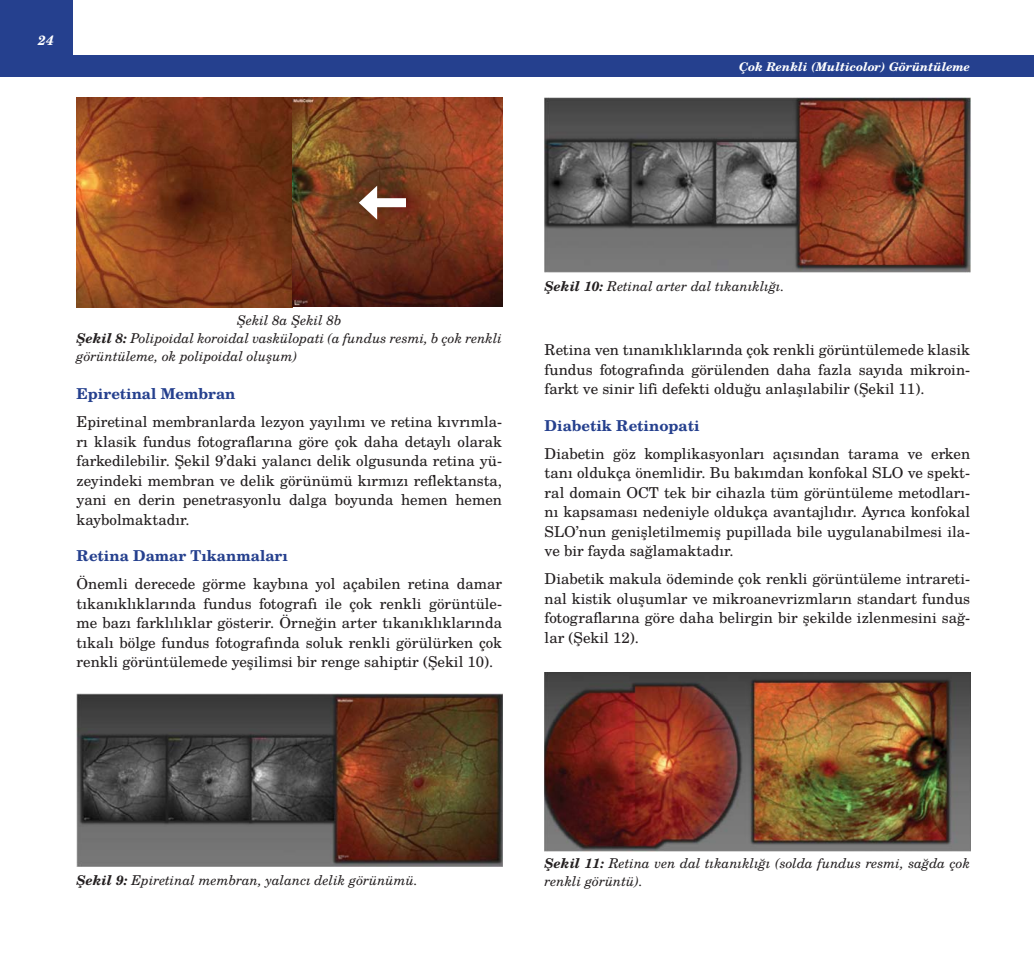
<style>
.page{position:relative;width:1034px;height:961px;background:#fff}
.page>*{position:absolute;margin:0;border:0;box-sizing:border-box;transform-origin:0 0}
.t1{font:15px/19.5px "Te X Gyre Schola";color:#231f20;text-align:justify}
.t2{font:700 15px "Te X Gyre Schola";color:#25408e}
.t3{font:italic 13.5px/18px "Te X Gyre Schola";color:#231f20}
.t4{font:italic 700 13.5px "Te X Gyre Schola";color:#fff}
.t5{font:italic 700 12px "Te X Gyre Schola";color:#fff}
.s1{font-weight:700}
</style>
<div class="page">
<div style="left:0;top:0;width:72px;height:77px;background:#25408e"></div>
<div style="left:0;top:55px;width:1033px;height:22px;background:#25408e"></div>
<img style="left:77px;top:98px;width:425px;height:210px">
<div style="left:370px;top:198px;width:36px;height:9px;background:#fff"></div>
<svg style="left:359px;top:186px;width:18px;height:34px"></svg>
<img style="left:77px;top:694px;width:425px;height:173px">
<img style="left:544px;top:98px;width:425px;height:174px">
<img style="left:544px;top:672px;width:425px;height:180px">
<p class="t4" style="left:38px;top:34px;width:17px">24</p>
<p class="t5" style="left:739px;top:61px;width:232px">Çok Renkli (Multicolor) Görüntüleme</p>
<p class="t3" style="left:77px;top:312px;width:427px;text-indent:160px">Şekil 8a Şekil 8b<br><span class="s1">Şekil 8:</span> Polipoidal koroidal vaskülopati (a fundus resmi, b çok renkli görüntüleme, ok polipoidal oluşum)</p>
<p class="t2" style="left:77px;top:387px;width:160px">Epiretinal Membran</p>
<p class="t1" style="left:77px;top:413px;width:427px">Epiretinal membranlarda lezyon yayılımı ve retina kıvrımla&shy;rı klasik fundus fotograflarına göre çok daha detaylı olarak farkedilebilir. Şekil 9’daki yalancı delik olgusunda retina yü&shy;zeyindeki membran ve delik görünümü kırmızı reflektansta, yani en derin penetrasyonlu dalga boyunda hemen hemen kaybolmaktadır.</p>
<p class="t2" style="left:77px;top:549px;width:213px">Retina Damar Tıkanmaları</p>
<p class="t1" style="left:77px;top:575px;width:427px">Önemli derecede görme kaybına yol açabilen retina damar tıkanıklıklarında fundus fotografı ile çok renkli görüntüle&shy;me bazı farklılıklar gösterir. Örneğin arter tıkanıklıklarında tıkalı bölge fundus fotografında soluk renkli görülürken çok renkli görüntülemede yeşilimsi bir renge sahiptir (Şekil 10).</p>
<p class="t3" style="left:544px;top:278px;width:241px"><span class="s1">Şekil 10:</span> Retinal arter dal tıkanıklığı.</p>
<p class="t1" style="left:544px;top:341px;width:427px">Retina ven tınanıklıklarında çok renkli görüntülemede klasik fundus fotografında görülenden daha fazla sayıda mikroin&shy;farkt ve sinir lifi defekti olduğu anlaşılabilir (Şekil 11).</p>
<p class="t2" style="left:544px;top:418px;width:156px">Diabetik Retinopati</p>
<p class="t1" style="left:544px;top:445px;width:427px">Diabetin göz komplikasyonları açısından tarama ve erken tanı oldukça önemlidir. Bu bakımdan konfokal SLO ve spekt&shy;ral domain OCT tek bir cihazla tüm görüntüleme metodları&shy;nı kapsaması nedeniyle oldukça avantajlıdır. Ayrıca konfokal SLO’nun genişletilmemiş pupillada bile uygulanabilmesi ila&shy;ve bir fayda sağlamaktadır.</p>
<p class="t1" style="left:544px;top:570px;width:427px">Diabetik makula ödeminde çok renkli görüntüleme intrareti&shy;nal kistik oluşumlar ve mikroanevrizmların standart fundus fotograflarına göre daha belirgin bir şekilde izlenmesini sağ&shy;lar (Şekil 12).</p>
<p class="t3" style="left:77px;top:872px;width:343px"><span class="s1">Şekil 9:</span> Epiretinal membran, yalancı delik görünümü.</p>
<p class="t3" style="left:544px;top:855px;width:427px"><span class="s1">Şekil 11:</span> Retina ven dal tıkanıklığı (solda fundus resmi, sağda çok renkli görüntü).</p>
</div>
